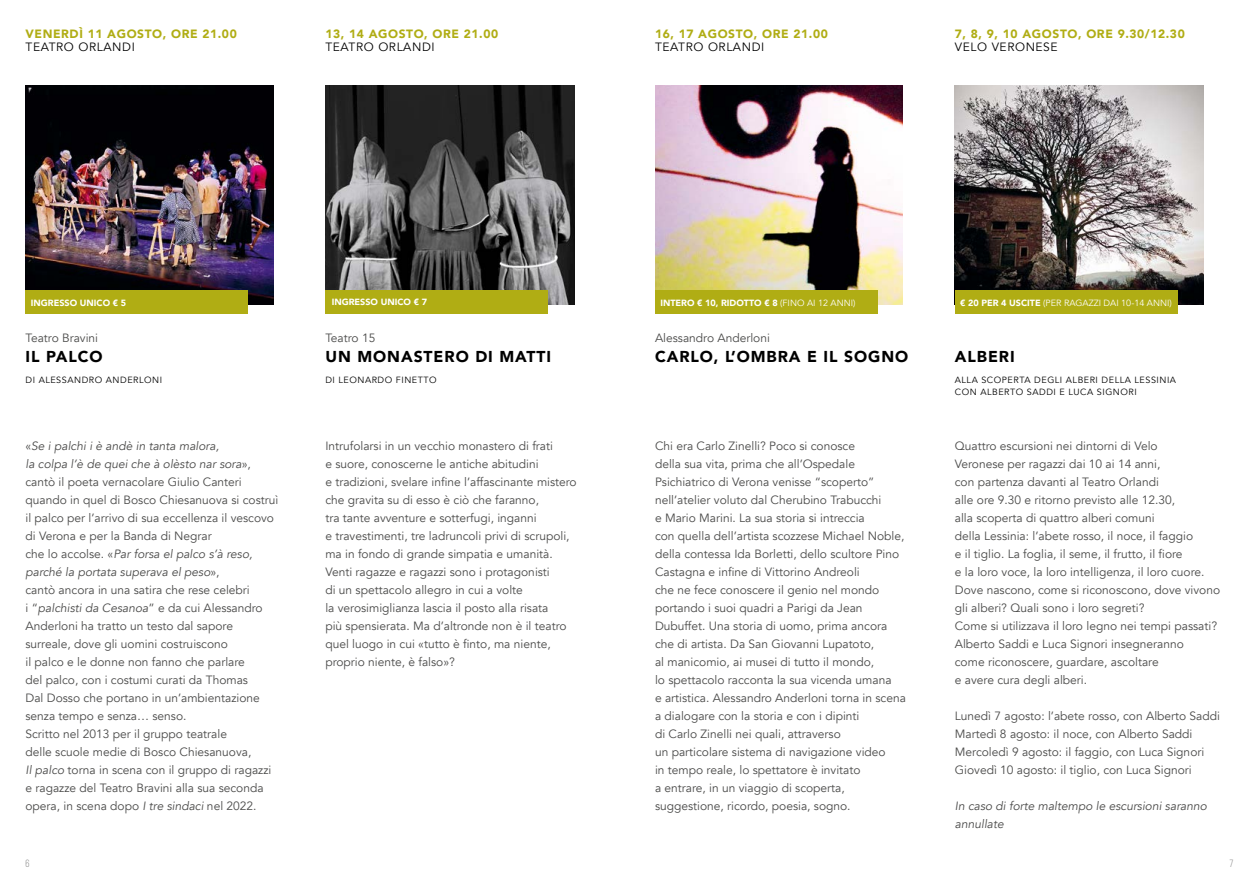
<style>
.page{position:relative;width:1259px;height:893px;background:#fff}
.page>*{position:absolute;margin:0;border:0;box-sizing:border-box;transform-origin:0 0}
.t1{font:900 15.75px "Avenir";letter-spacing:.06em;color:#000}
.t2{font:12px/18px "Avenir";color:#4a4a49}
.t3{font:900 12px "Avenir";letter-spacing:.05em;color:#b0ad14}
.t4{font:12px "Avenir";letter-spacing:.05em;color:#000}
.t5{font:italic 12px/18px "Avenir";color:#4a4a49}
.t6{font:10.5px "Bebas Neue";color:#878787}
.t7{font:9px/12px "Avenir";letter-spacing:.06em;color:#000}
.t8{font:900 9px "Avenir";color:#fff}
.t9{font:9px "Avenir";color:#fff}
.s1{font-weight:400}
.s2{font-weight:900}
.s3{font-style:italic}
</style>
<div class="page">
<img style="left:955px;top:85px;width:248px;height:219px">
<div style="left:955px;top:291px;width:222px;height:23px;background:#b0ad14"></div>
<img style="left:655px;top:85px;width:247px;height:219px">
<div style="left:655px;top:291px;width:222px;height:23px;background:#b0ad14"></div>
<img style="left:26px;top:85px;width:247px;height:219px">
<img style="left:325px;top:85px;width:249px;height:219px">
<div style="left:26px;top:291px;width:222px;height:23px;background:#b0ad14"></div>
<div style="left:325px;top:291px;width:223px;height:23px;background:#b0ad14"></div>
<p class="t3" style="left:26px;top:23px;width:213px">VENERDÌ 11 AGOSTO, ORE 21.00</p>
<p class="t4" style="left:26px;top:40px;width:111px">TEATRO ORLANDI</p>
<p class="t3" style="left:325px;top:23px;width:174px">13, 14 AGOSTO, ORE 21.00</p>
<p class="t4" style="left:325px;top:40px;width:111px">TEATRO ORLANDI</p>
<p class="t3" style="left:655px;top:23px;width:174px">16, 17 AGOSTO, ORE 21.00</p>
<p class="t4" style="left:655px;top:40px;width:111px">TEATRO ORLANDI</p>
<p class="t3" style="left:955px;top:23px;width:231px">7, 8, 9, 10 AGOSTO, ORE 9.30/12.30</p>
<p class="t4" style="left:955px;top:40px;width:104px">VELO VERONESE</p>
<p class="t8" style="left:31px;top:295px;width:97px">INGRESSO UNICO € 5</p>
<p class="t8" style="left:332px;top:294px;width:97px">INGRESSO UNICO € 7</p>
<p class="t8" style="left:660px;top:295px;width:197px">INTERO € 10, RIDOTTO € 8 <span class="s1">(FINO AI 12 ANNI)</span></p>
<p class="t9" style="left:960px;top:298px;width:213px"><span class="s2">€ 20 PER 4 USCITE</span> (PER RAGAZZI DAI 10-14 ANNI)</p>
<p class="t2" style="left:26px;top:329px;width:74px">Teatro Bravini</p>
<h1 class="t1" style="left:26px;top:343px;width:79px">IL PALCO</h1>
<p class="t7" style="left:26px;top:374px;width:138px">DI ALESSANDRO ANDERLONI</p>
<p class="t2" style="left:325px;top:329px;width:52px">Teatro 15</p>
<h1 class="t1" style="left:325px;top:343px;width:227px">UN MONASTERO DI MATTI</h1>
<p class="t7" style="left:325px;top:374px;width:113px">DI LEONARDO FINETTO</p>
<p class="t2" style="left:655px;top:329px;width:116px">Alessandro Anderloni</p>
<h1 class="t1" style="left:655px;top:343px;width:255px">CARLO, L’OMBRA E IL SOGNO</h1>
<h1 class="t1" style="left:955px;top:343px;width:61px">ALBERI</h1>
<p class="t7" style="left:955px;top:374px;width:223px">ALLA SCOPERTA DEGLI ALBERI DELLA LESSINIA<br>CON ALBERTO SADDI E LUCA SIGNORI</p>
<p class="t2" style="left:26px;top:437px;width:254px">«<span class="s3">Se i palchi i è andè in tanta malora,<br>la colpa l’è de quei che à olèsto nar sora</span>», cantò il poeta vernacolare Giulio Canteri quando in quel di Bosco Chiesanuova si costruì il palco per l’arrivo di sua eccellenza il vescovo di Verona e per la Banda di Negrar<br>che lo accolse. «<span class="s3">Par forsa el palco s’à reso, parché la portata superava el peso</span>»,<br>cantò ancora in una satira che rese celebri<br>i “<span class="s3">palchisti da Cesanoa</span>” e da cui Alessandro Anderloni ha tratto un testo dal sapore surreale, dove gli uomini costruiscono<br>il palco e le donne non fanno che parlare<br>del palco, con i costumi curati da Thomas<br>Dal Dosso che portano in un’ambientazione senza tempo e senza… senso.<br>Scritto nel 2013 per il gruppo teatrale<br>delle scuole medie di Bosco Chiesanuova,<br><span class="s3">Il palco</span> torna in scena con il gruppo di ragazzi e ragazze del Teatro Bravini alla sua seconda opera, in scena dopo <span class="s3">I tre sindaci</span> nel 2022.</p>
<p class="t2" style="left:325px;top:437px;width:253px">Intrufolarsi in un vecchio monastero di frati<br>e suore, conoscerne le antiche abitudini<br>e tradizioni, svelare infine l’affascinante mistero che gravita su di esso è ciò che faranno,<br>tra tante avventure e sotterfugi, inganni<br>e travestimenti, tre ladruncoli privi di scrupoli, ma in fondo di grande simpatia e umanità.<br>Venti ragazze e ragazzi sono i protagonisti<br>di un spettacolo allegro in cui a volte<br>la verosimiglianza lascia il posto alla risata<br>più spensierata. Ma d’altronde non è il teatro quel luogo in cui «tutto è finto, ma niente, proprio niente, è falso»?</p>
<p class="t2" style="left:655px;top:437px;width:252px">Chi era Carlo Zinelli? Poco si conosce<br>della sua vita, prima che all’Ospedale Psichiatrico di Verona venisse “scoperto” nell’atelier voluto dal Cherubino Trabucchi<br>e Mario Marini. La sua storia si intreccia<br>con quella dell’artista scozzese Michael Noble, della contessa Ida Borletti, dello scultore Pino Castagna e infine di Vittorino Andreoli<br>che ne fece conoscere il genio nel mondo portando i suoi quadri a Parigi da Jean Dubuffet. Una storia di uomo, prima ancora che di artista. Da San Giovanni Lupatoto,<br>al manicomio, ai musei di tutto il mondo,<br>lo spettacolo racconta la sua vicenda umana<br>e artistica. Alessandro Anderloni torna in scena a dialogare con la storia e con i dipinti<br>di Carlo Zinelli nei quali, attraverso<br>un particolare sistema di navigazione video<br>in tempo reale, lo spettatore è invitato<br>a entrare, in un viaggio di scoperta, suggestione, ricordo, poesia, sogno.</p>
<p class="t2" style="left:955px;top:437px;width:267px">Quattro escursioni nei dintorni di Velo<br>Veronese per ragazzi dai 10 ai 14 anni,<br>con partenza davanti al Teatro Orlandi<br>alle ore 9.30 e ritorno previsto alle 12.30,<br>alla scoperta di quattro alberi comuni<br>della Lessinia: l’abete rosso, il noce, il faggio<br>e il tiglio. La foglia, il seme, il frutto, il fiore<br>e la loro voce, la loro intelligenza, il loro cuore.<br>Dove nascono, come si riconoscono, dove vivono gli alberi? Quali sono i loro segreti?<br>Come si utilizzava il loro legno nei tempi passati?<br>Alberto Saddi e Luca Signori insegneranno<br>come riconoscere, guardare, ascoltare<br>e avere cura degli alberi.</p>
<p class="t2" style="left:955px;top:707px;width:267px">Lunedì 7 agosto: l’abete rosso, con Alberto Saddi Martedì 8 agosto: il noce, con Alberto Saddi Mercoledì 9 agosto: il faggio, con Luca Signori Giovedì 10 agosto: il tiglio, con Luca Signori</p>
<p class="t5" style="left:955px;top:797px;width:254px">In caso di forte maltempo le escursioni saranno annullate</p>
<p class="t6" style="left:26px;top:858px;width:6px">6</p>
<p class="t6" style="left:1229px;top:858px;width:5px">7</p>
</div>
